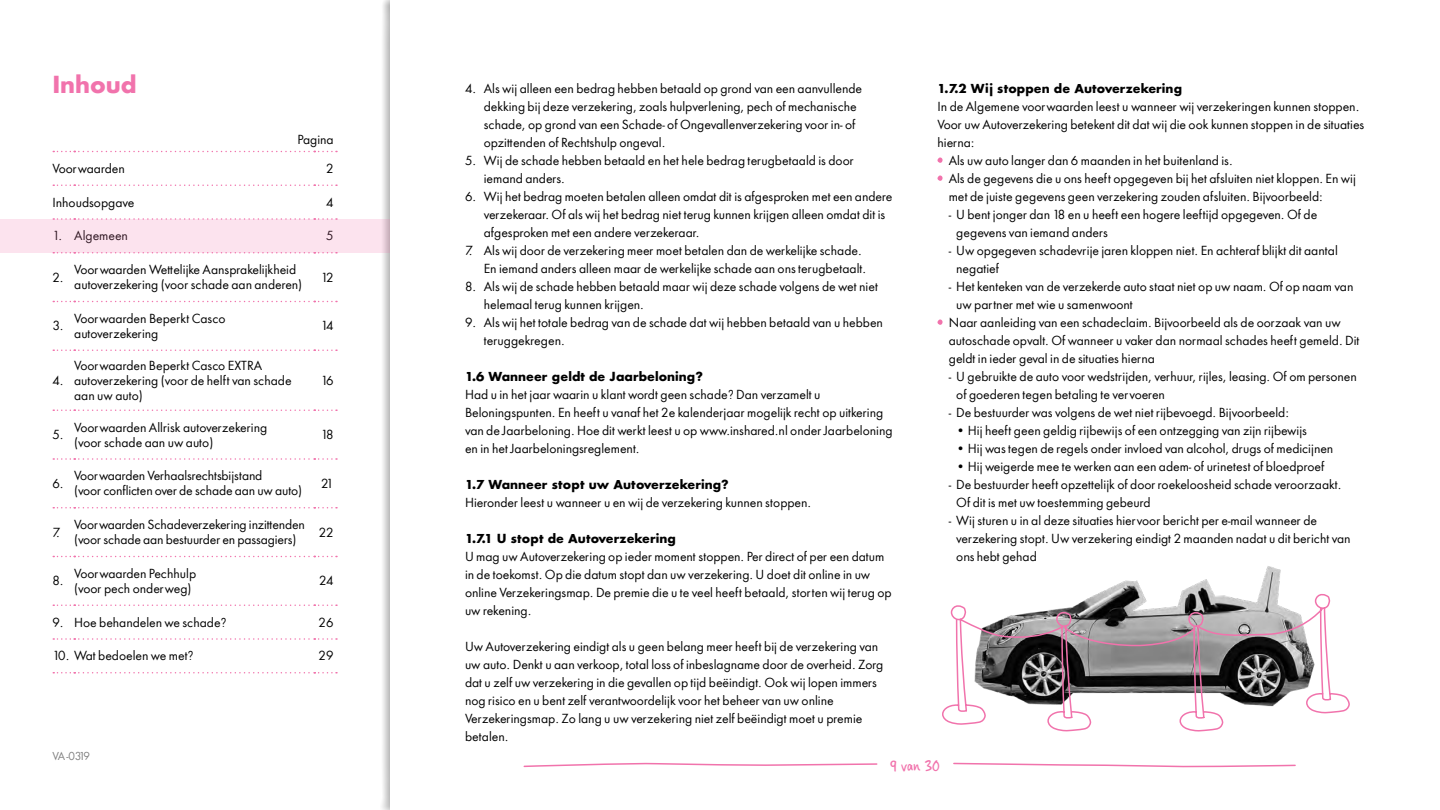
<style>
.page{position:relative;width:1440px;height:810px;background:#fff}
.page>*{position:absolute;margin:0;border:0;box-sizing:border-box;transform-origin:0 0}
.t1{font:700 22.5px "In Shared Sans";letter-spacing:-.01em;color:#f173ac}
.t2{font:16.5px "Casino Hand";color:#f173ac}
.t3{font:12px/18px "In Shared Sans";color:#000}
.t4{font:700 12px "In Shared Sans";color:#000}
.t5{font:10.5px "In Shared Sans";letter-spacing:-.15em;color:#808080}
</style>
<div class="page">
<svg style="left:53px;top:151px;width:284px;height:1px"></svg>
<svg style="left:53px;top:184px;width:284px;height:2px"></svg>
<svg style="left:53px;top:218px;width:284px;height:1px"></svg>
<svg style="left:53px;top:253px;width:284px;height:1px"></svg>
<svg style="left:53px;top:301px;width:284px;height:1px"></svg>
<svg style="left:53px;top:350px;width:284px;height:1px"></svg>
<svg style="left:53px;top:410px;width:284px;height:1px"></svg>
<svg style="left:53px;top:458px;width:284px;height:2px"></svg>
<svg style="left:53px;top:507px;width:284px;height:1px"></svg>
<svg style="left:53px;top:556px;width:284px;height:1px"></svg>
<svg style="left:53px;top:604px;width:284px;height:2px"></svg>
<svg style="left:53px;top:638px;width:284px;height:2px"></svg>
<svg style="left:53px;top:672px;width:284px;height:2px"></svg>
<svg style="left:523px;top:763px;width:355px;height:5px"></svg>
<svg style="left:938px;top:157px;width:5px;height:6px"></svg>
<svg style="left:938px;top:175px;width:5px;height:6px"></svg>
<svg style="left:938px;top:319px;width:5px;height:6px"></svg>
<img style="left:1098px;top:566px;width:224px;height:28px">
<svg style="left:942px;top:594px;width:408px;height:174px"></svg>
<div style="left:0;top:219px;width:390px;height:34px;background:#fce3ee"></div>
<h1 class="t1" style="left:52px;top:69px;width:86px">Inhoud</h1>
<p class="t3" style="left:298px;top:130px;width:38px">Pagina</p>
<p class="t3" style="left:52px;top:159px;width:74px">Voorwaarden</p>
<p class="t3" style="left:326px;top:159px;width:9px">2</p>
<p class="t3" style="left:52px;top:193px;width:84px">Inhoudsopgave</p>
<p class="t3" style="left:326px;top:193px;width:9px">4</p>
<p class="t3" style="left:52px;top:227px;width:77px">1. Algemeen</p>
<p class="t3" style="left:326px;top:227px;width:9px">5</p>
<p class="t3" style="left:52px;top:268px;width:13px">2.</p>
<p class="t3" style="left:74px;top:262px;width:230px;line-height:15px">Voorwaarden Wettelijke Aansprakelijkheid autoverzekering (voor schade aan anderen)</p>
<p class="t3" style="left:321px;top:268px;width:14px">12</p>
<p class="t3" style="left:52px;top:317px;width:13px">3.</p>
<p class="t3" style="left:74px;top:311px;width:153px;line-height:15px">Voorwaarden Beperkt Casco autoverzekering</p>
<p class="t3" style="left:321px;top:317px;width:14px">14</p>
<p class="t3" style="left:52px;top:371px;width:13px">4.</p>
<p class="t3" style="left:74px;top:358px;width:219px;line-height:15px">Voorwaarden Beperkt Casco EXTRA autoverzekering (voor de helft van schade aan uw auto)</p>
<p class="t3" style="left:321px;top:371px;width:14px">16</p>
<p class="t3" style="left:52px;top:426px;width:13px">5.</p>
<p class="t3" style="left:74px;top:420px;width:195px;line-height:15px">Voorwaarden Allrisk autoverzekering (voor schade aan uw auto)</p>
<p class="t3" style="left:321px;top:426px;width:14px">18</p>
<p class="t3" style="left:52px;top:474px;width:13px">6.</p>
<p class="t3" style="left:74px;top:468px;width:229px;line-height:15px">Voorwaarden Verhaalsrechtsbijstand<br>(voor conflicten over de schade aan uw auto)</p>
<p class="t3" style="left:321px;top:474px;width:14px">21</p>
<p class="t3" style="left:52px;top:523px;width:9px">7.</p>
<p class="t3" style="left:74px;top:517px;width:232px;line-height:15px">Voorwaarden Schadeverzekering inzittenden (voor schade aan bestuurder en passagiers)</p>
<p class="t3" style="left:319px;top:523px;width:16px">22</p>
<p class="t3" style="left:52px;top:572px;width:13px">8.</p>
<p class="t3" style="left:74px;top:566px;width:124px;line-height:15px">Voorwaarden Pechhulp (voor pech onderweg)</p>
<p class="t3" style="left:319px;top:572px;width:16px">24</p>
<p class="t3" style="left:52px;top:613px;width:176px">9. Hoe behandelen we schade?</p>
<p class="t3" style="left:319px;top:613px;width:16px">26</p>
<p class="t3" style="left:52px;top:647px;width:143px">10. Wat bedoelen we met?</p>
<p class="t3" style="left:319px;top:647px;width:16px">29</p>
<p class="t5" style="left:52px;top:749px;width:39px">VA -0319</p>
<p class="t3" style="left:484px;top:80px;width:380px;text-indent:-19px">4. Als wij alleen een bedrag hebben betaald op grond van een aanvullende dekking bij deze verzekering, zoals hulpverlening, pech of mechanische schade, op grond van een Schade- of Ongevallenverzekering voor in- of opzittenden of Rechtshulp ongeval.</p>
<p class="t3" style="left:484px;top:152px;width:372px;text-indent:-19px">5. Wij de schade hebben betaald en het hele bedrag terugbetaald is door iemand anders.</p>
<p class="t3" style="left:484px;top:188px;width:410px;text-indent:-19px">6. Wij het bedrag moeten betalen alleen omdat dit is afgesproken met een andere verzekeraar. Of als wij het bedrag niet terug kunnen krijgen alleen omdat dit is afgesproken met een andere verzekeraar.</p>
<p class="t3" style="left:484px;top:242px;width:384px;text-indent:-19px">7. Als wij door de verzekering meer moet betalen dan de werkelijke schade.<br>En iemand anders alleen maar de werkelijke schade aan ons terugbetaalt.</p>
<p class="t3" style="left:484px;top:278px;width:396px;text-indent:-19px">8. Als wij de schade hebben betaald maar wij deze schade volgens de wet niet helemaal terug kunnen krijgen.</p>
<p class="t3" style="left:484px;top:314px;width:401px;text-indent:-19px">9. Als wij het totale bedrag van de schade dat wij hebben betaald van u hebben teruggekregen.</p>
<p class="t4" style="left:465px;top:368px;width:239px">1.6 Wanneer geldt de Jaarbeloning?</p>
<p class="t3" style="left:465px;top:386px;width:429px">Had u in het jaar waarin u klant wordt geen schade? Dan verzamelt u Beloningspunten. En heeft u vanaf het 2e kalenderjaar mogelijk recht op uitkering van de Jaarbeloning. Hoe dit werkt leest u op www.inshared.nl onder Jaarbeloning en in het Jaarbeloningsreglement.</p>
<p class="t4" style="left:465px;top:476px;width:265px">1.7 Wanneer stopt uw Autoverzekering?</p>
<p class="t3" style="left:465px;top:494px;width:348px">Hieronder leest u wanneer u en wij de verzekering kunnen stoppen.</p>
<p class="t4" style="left:465px;top:530px;width:212px">1.7.1 U stopt de Autoverzekering</p>
<p class="t3" style="left:465px;top:548px;width:428px">U mag uw Autoverzekering op ieder moment stoppen. Per direct of per een datum in de toekomst. Op die datum stopt dan uw verzekering. U doet dit online in uw online Verzekeringsmap. De premie die u te veel heeft betaald, storten wij terug op uw rekening.</p>
<p class="t3" style="left:465px;top:638px;width:420px">Uw Autoverzekering eindigt als u geen belang meer heeft bij de verzekering van uw auto. Denkt u aan verkoop, total loss of inbeslagname door de overheid. Zorg dat u zelf uw verzekering in die gevallen op tijd beëindigt. Ook wij lopen immers nog risico en u bent zelf verantwoordelijk voor het beheer van uw online Verzekeringsmap. Zo lang u uw verzekering niet zelf beëindigt moet u premie betalen.</p>
<p class="t4" style="left:938px;top:80px;width:246px">1.7.2 Wij stoppen de Autoverzekering</p>
<p class="t3" style="left:938px;top:98px;width:423px">In de Algemene voorwaarden leest u wanneer wij verzekeringen kunnen stoppen.</p>
<p class="t3" style="left:938px;top:116px;width:428px">Voor uw Autoverzekering betekent dit dat wij die ook kunnen stoppen in de situaties</p>
<p class="t3" style="left:938px;top:134px;width:39px">hierna:</p>
<p class="t3" style="left:949px;top:152px;width:286px">Als uw auto langer dan 6 maanden in het buitenland is.</p>
<p class="t3" style="left:949px;top:170px;width:409px">Als de gegevens die u ons heeft opgegeven bij het afsluiten niet kloppen. En wij</p>
<p class="t3" style="left:949px;top:188px;width:376px">met de juiste gegevens geen verzekering zouden afsluiten. Bijvoorbeeld:</p>
<p class="t3" style="left:956px;top:206px;width:363px;text-indent:-8px">- U bent jonger dan 18 en u heeft een hogere leeftijd opgegeven. Of de gegevens van iemand anders</p>
<p class="t3" style="left:956px;top:242px;width:383px;text-indent:-8px">- Uw opgegeven schadevrije jaren kloppen niet. En achteraf blijkt dit aantal negatief</p>
<p class="t3" style="left:949px;top:278px;width:406px">- Het kenteken van de verzekerde auto staat niet op uw naam. Of op naam van</p>
<p class="t3" style="left:956px;top:296px;width:178px">uw partner met wie u samenwoont</p>
<p class="t3" style="left:949px;top:314px;width:393px">Naar aanleiding van een schadeclaim. Bijvoorbeeld als de oorzaak van uw</p>
<p class="t3" style="left:949px;top:332px;width:412px">autoschade opvalt. Of wanneer u vaker dan normaal schades heeft gemeld. Dit</p>
<p class="t3" style="left:949px;top:350px;width:208px">geldt in ieder geval in de situaties hierna</p>
<p class="t3" style="left:956px;top:368px;width:402px;text-indent:-8px">- U gebruikte de auto voor wedstrijden, verhuur, rijles, leasing. Of om personen of goederen tegen betaling te vervoeren</p>
<p class="t3" style="left:949px;top:404px;width:342px">- De bestuurder was volgens de wet niet rijbevoegd. Bijvoorbeeld:</p>
<p class="t3" style="left:956px;top:422px;width:352px">• Hij heeft geen geldig rijbewijs of een ontzegging van zijn rijbewijs</p>
<p class="t3" style="left:956px;top:440px;width:379px">• Hij was tegen de regels onder invloed van alcohol, drugs of medicijnen</p>
<p class="t3" style="left:956px;top:458px;width:370px">• Hij weigerde mee te werken aan een adem- of urinetest of bloedproef</p>
<p class="t3" style="left:956px;top:476px;width:387px;text-indent:-8px">- De bestuurder heeft opzettelijk of door roekeloosheid schade veroorzaakt.<br>Of dit is met uw toestemming gebeurd</p>
<p class="t3" style="left:956px;top:512px;width:396px;text-indent:-8px">- Wij sturen u in al deze situaties hiervoor bericht per e-mail wanneer de verzekering stopt. Uw verzekering eindigt 2 maanden nadat u dit bericht van ons hebt gehad</p>
<h2 class="t2" style="left:890px;top:756px;width:51px">9 van 30</h2>
</div>
